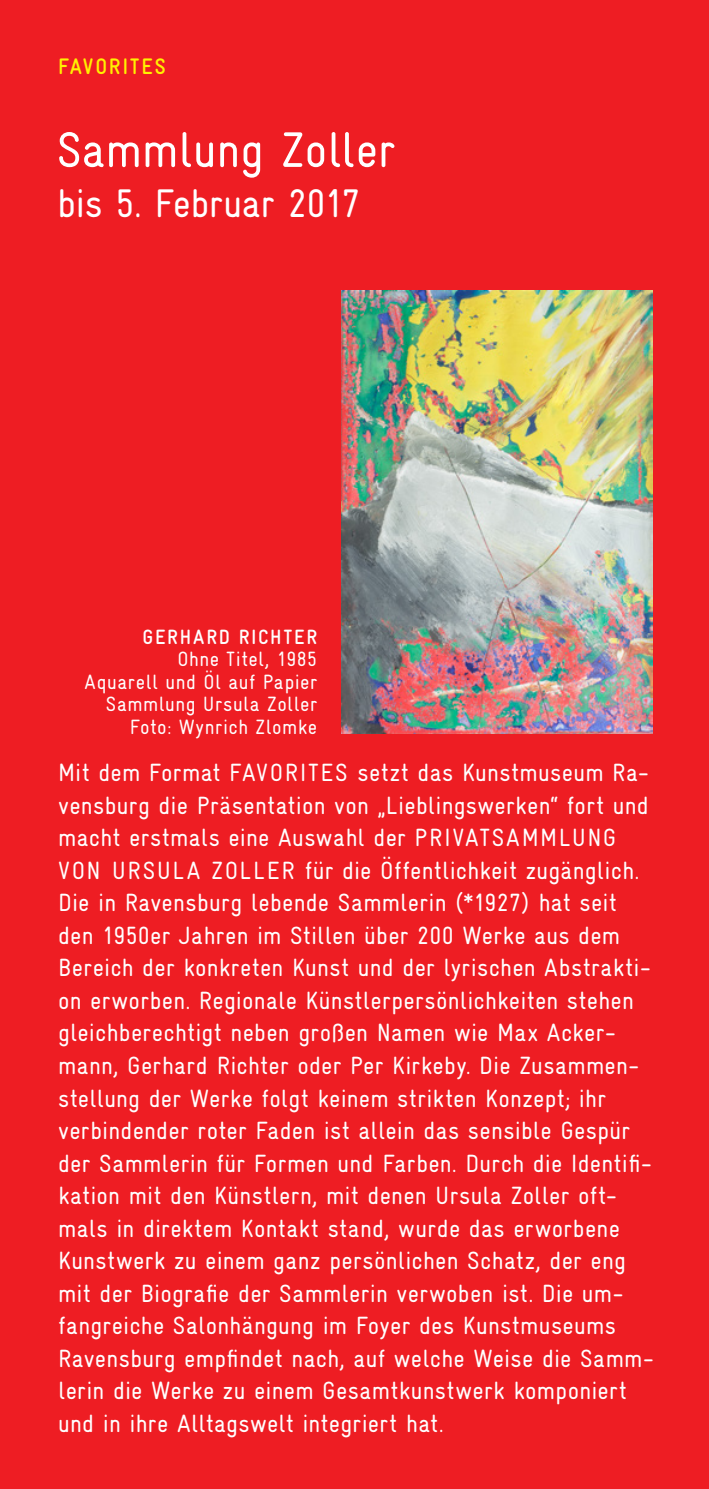
<style>
.page{position:relative;width:709px;height:1489px;background:#fff}
.page>*{position:absolute;margin:0;border:0;box-sizing:border-box;transform-origin:0 0}
.t1{font:condensed 50px "Gravur";color:#fff}
.t2{font:condensed 40px "Gravur";letter-spacing:-.015em;color:#fff}
.Absatzformat_1{font:condensed 25px/32.5px "Gravur";letter-spacing:.01em;color:#fff}
.t3{font:700 condensed 22.5px "Gravur";letter-spacing:.075em;color:#fff101}
.t4{font:condensed 20.75px "Gravur";letter-spacing:.025em;color:#fff}
.t5{font:700 condensed 20.75px "Gravur";letter-spacing:.09em;color:#fff}
</style>
<div class="page">
<div style="left:0;top:0;width:709px;height:1488px;background:#ee1d23"></div>
<img style="left:341px;top:290px;width:311px;height:443px">
<p class="t3" style="left:58px;top:54px;width:109px">FAVORITES</p>
<p class="t1" style="left:57px;top:122px;width:340px">Sammlung Zoller</p>
<p class="t2" style="left:57px;top:181px;width:305px">bis 5. Februar 2017</p>
<p class="t5" style="left:143px;top:625px;width:176px">GERHARD RICHTER</p>
<p class="t4" style="left:177px;top:647px;width:141px">Ohne Titel, 1985</p>
<p class="t4" style="left:85px;top:670px;width:234px">Aquarell und Öl auf Papier</p>
<p class="t4" style="left:106px;top:692px;width:213px">Sammlung Ursula Zoller</p>
<p class="t4" style="left:130px;top:715px;width:189px">Foto: Wynrich Zlomke</p>
<p class="Absatzformat_1" style="left:58px;top:756px;width:597px">Mit dem Format FAVORITES setzt das Kunstmuseum Ra&shy;vensburg die Präsentation von „Lieblingswerken“ fort und macht erstmals eine Auswahl der PRIVATSAMMLUNG VON URSULA ZOLLER für die Öffentlichkeit zugänglich.<br>Die in Ravensburg lebende Sammlerin (*1927) hat seit den 1950er Jahren im Stillen über 200 Werke aus dem Bereich der konkreten Kunst und der lyrischen Abstrakti&shy;on erworben. Regionale Künstlerpersönlichkeiten stehen gleichberechtigt neben großen Namen wie Max Acker&shy;mann, Gerhard Richter oder Per Kirkeby. Die Zusammen&shy;stellung der Werke folgt keinem strikten Konzept; ihr verbindender roter Faden ist allein das sensible Gespür der Sammlerin für Formen und Farben. Durch die Identifi&shy;kation mit den Künstlern, mit denen Ursula Zoller oft&shy;mals in direktem Kontakt stand, wurde das erworbene Kunstwerk zu einem ganz persönlichen Schatz, der eng mit der Biografie der Sammlerin verwoben ist. Die um&shy;fangreiche Salonhängung im Foyer des Kunstmuseums Ravensburg empfindet nach, auf welche Weise die Samm&shy;lerin die Werke zu einem Gesamtkunstwerk komponiert und in ihre Alltagswelt integriert hat.</p>
</div>
